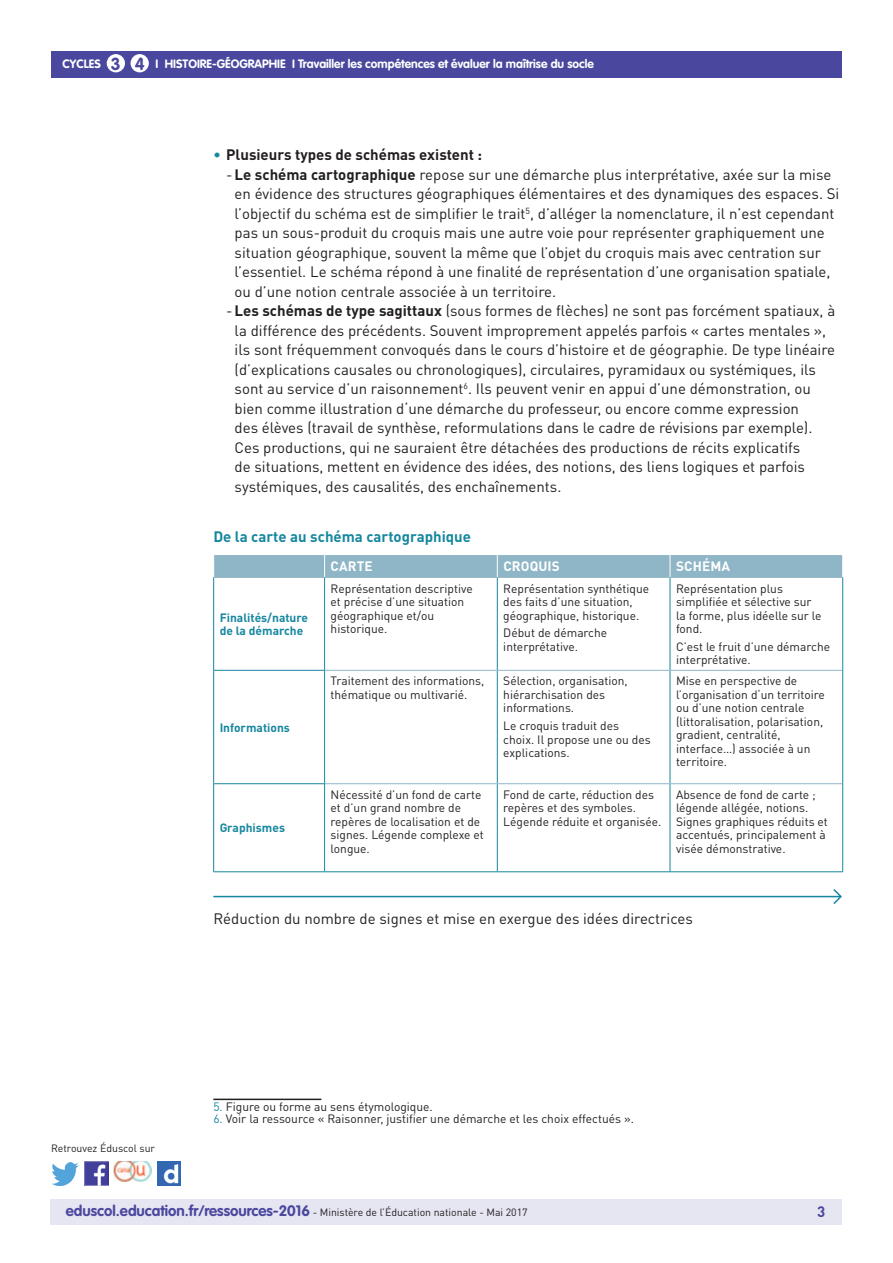
<style>
.page{position:relative;width:893px;height:1263px;background:#fff}
.page>*{position:absolute;margin:0;border:0;box-sizing:border-box;transform-origin:0 0}
.t1{font:700 17.25px "VAG Rounded Std";color:#4a489e}
.t2{font:15px "DIN Pro";color:#231f20}
.t3{font:700 15px "DIN Pro";color:#231f20}
.t4{font:700 15px "DIN Pro";color:#16879f}
.t5{font:700 15px "DIN Pro";color:#4a489e}
.t6{font:700 13.5px "DIN Pro";letter-spacing:.01em;color:#fff}
.t7{font:12px/13.5px "DIN Pro";color:#231f20}
.t8{font:700 12px "VAG Rounded Std";color:#fff}
.t9{font:700 12px/13.5px "DIN Pro";color:#16879f}
.t10{font:10.5px "DIN Pro";color:#231f20}
.s1{color:#16879f}
.s2{font-weight:700}
.s3{font-family:"VAG Rounded Std";font-weight:700;font-size:15px;color:#4a489e}
</style>
<div class="page">
<div style="left:50px;top:1199px;width:791px;height:26px;background:#e6e5f2"></div>
<div style="left:51px;top:51px;width:791px;height:27px;background:#4a489e"></div>
<div style="left:107px;top:54px;width:18px;height:18px;background:#fff;border-radius:50%"></div>
<div style="left:131px;top:54px;width:18px;height:18px;background:#fff;border-radius:50%"></div>
<img style="left:85px;top:1162px;width:23px;height:23px">
<img style="left:51px;top:1163px;width:28px;height:22px">
<img style="left:158px;top:1162px;width:22px;height:23px">
<img style="left:114px;top:1162px;width:38px;height:19px">
<hr style="left:497px;top:578px;width:1px;height:92px;background:#16879f">
<hr style="left:670px;top:578px;width:1px;height:92px;background:#16879f">
<hr style="left:497px;top:671px;width:1px;height:112px;background:#16879f">
<hr style="left:670px;top:671px;width:1px;height:112px;background:#16879f">
<hr style="left:497px;top:784px;width:1px;height:87px;background:#16879f">
<hr style="left:670px;top:784px;width:1px;height:87px;background:#16879f">
<hr style="left:325px;top:670px;width:172px;height:1px;background:#8fb6c6">
<hr style="left:497px;top:670px;width:173px;height:1px;background:#8fb6c6">
<hr style="left:670px;top:670px;width:172px;height:1px;background:#8fb6c6">
<hr style="left:325px;top:783px;width:172px;height:1px;background:#8fb6c6">
<hr style="left:497px;top:783px;width:173px;height:1px;background:#8fb6c6">
<hr style="left:670px;top:783px;width:172px;height:1px;background:#8fb6c6">
<div style="left:213px;top:555px;width:630px;height:22px;background:#8fb6c6"></div>
<hr style="left:325px;top:577px;width:172px;height:1px;background:#8fb6c6">
<hr style="left:497px;top:577px;width:173px;height:1px;background:#8fb6c6">
<hr style="left:670px;top:577px;width:173px;height:1px;background:#8fb6c6">
<hr style="left:842px;top:578px;width:1px;height:92px;background:#16879f">
<hr style="left:842px;top:670px;width:1px;height:114px;background:#16879f">
<hr style="left:842px;top:784px;width:1px;height:87px;background:#16879f">
<hr style="left:325px;top:871px;width:172px;height:1px;background:#16879f">
<hr style="left:497px;top:871px;width:173px;height:1px;background:#16879f">
<hr style="left:670px;top:871px;width:173px;height:1px;background:#16879f">
<hr style="left:213px;top:577px;width:112px;height:1px;background:#8fb6c6">
<hr style="left:213px;top:578px;width:1px;height:92px;background:#16879f">
<hr style="left:324px;top:578px;width:1px;height:92px;background:#16879f">
<hr style="left:213px;top:670px;width:112px;height:1px;background:#16879f">
<hr style="left:213px;top:671px;width:1px;height:112px;background:#16879f">
<hr style="left:324px;top:671px;width:1px;height:112px;background:#16879f">
<hr style="left:213px;top:783px;width:112px;height:1px;background:#16879f">
<hr style="left:213px;top:784px;width:1px;height:87px;background:#16879f">
<hr style="left:324px;top:784px;width:1px;height:87px;background:#16879f">
<hr style="left:213px;top:871px;width:112px;height:1px;background:#16879f">
<hr style="left:213px;top:1098px;width:108px;height:2px;background:#231f20">
<hr style="left:213px;top:896px;width:627px;height:1px;background:#16879f">
<svg style="left:832px;top:889px;width:10px;height:15px"></svg>
<p class="t8" style="left:63px;top:57px;width:40px">CYCLEs</p>
<p class="t8" style="left:156px;top:57px;width:120px">I Histoire-Géographie</p>
<p class="t1" style="left:111px;top:53px;width:35px">3 4</p>
<p class="t8" style="left:292px;top:57px;width:303px">I Travailler les compétences et évaluer la maîtrise du socle</p>
<p class="t3" style="left:213px;top:145px;width:270px"><span class="s1">•</span> Plusieurs types de schémas existent :</p>
<p class="t2" style="left:226px;top:165px;width:607px">-<span class="s2">Le schéma cartographique</span> repose sur une démarche plus interprétative, axée sur la mise</p>
<p class="t2" style="left:235px;top:184px;width:606px">en évidence des structures géographiques élémentaires et des dynamiques des espaces. Si</p>
<p class="t2" style="left:235px;top:204px;width:601px">l’objectif du schéma est de simplifier le trait<sup>5</sup>, d’alléger la nomenclature, il n’est cependant</p>
<p class="t2" style="left:235px;top:223px;width:592px">pas un sous-produit du croquis mais une autre voie pour représenter graphiquement une</p>
<p class="t2" style="left:235px;top:243px;width:588px">situation géographique, souvent la même que l’objet du croquis mais avec centration sur</p>
<p class="t2" style="left:235px;top:262px;width:597px">l’essentiel. Le schéma répond à une finalité de représentation d’une organisation spatiale,</p>
<p class="t2" style="left:235px;top:282px;width:323px">ou d’une notion centrale associée à un territoire.</p>
<p class="t2" style="left:226px;top:301px;width:611px">-<span class="s2">Les schémas de type sagittaux</span> (sous formes de flèches) ne sont pas forcément spatiaux, à</p>
<p class="t2" style="left:235px;top:321px;width:593px">la différence des précédents. Souvent improprement appelés parfois « cartes mentales »,</p>
<p class="t2" style="left:235px;top:340px;width:602px">ils sont fréquemment convoqués dans le cours d’histoire et de géographie. De type linéaire</p>
<p class="t2" style="left:235px;top:360px;width:583px">(d’explications causales ou chronologiques), circulaires, pyramidaux ou systémiques, ils</p>
<p class="t2" style="left:235px;top:379px;width:578px">sont au service d’un raisonnement<sup>6</sup>. Ils peuvent venir en appui d’une démonstration, ou</p>
<p class="t2" style="left:235px;top:399px;width:566px">bien comme illustration d‘une démarche du professeur, ou encore comme expression</p>
<p class="t2" style="left:235px;top:418px;width:579px">des élèves (travail de synthèse, reformulations dans le cadre de révisions par exemple).</p>
<p class="t2" style="left:235px;top:438px;width:567px">Ces productions, qui ne sauraient être détachées des productions de récits explicatifs</p>
<p class="t2" style="left:235px;top:457px;width:572px">de situations, mettent en évidence des idées, des notions, des liens logiques et parfois</p>
<p class="t2" style="left:235px;top:477px;width:328px">systémiques, des causalités, des enchaînements.</p>
<p class="t4" style="left:213px;top:526px;width:259px">De la carte au schéma cartographique</p>
<p class="t6" style="left:331px;top:558px;width:35px">Carte</p>
<p class="t6" style="left:503px;top:558px;width:58px">Croquis</p>
<p class="t6" style="left:676px;top:558px;width:56px">Schéma</p>
<p class="t9" style="left:220px;top:610px;width:90px">Finalités/nature de la démarche</p>
<p class="t9" style="left:220px;top:720px;width:72px">I nformations</p>
<p class="t9" style="left:220px;top:821px;width:67px">Graphismes</p>
<p class="t7" style="left:331px;top:581px;width:144px">Représentation descriptive et précise d’une situation géographique et/ou historique.</p>
<p class="t7" style="left:503px;top:581px;width:147px">Représentation synthétique des faits d’une situation, géographique, historique.</p>
<p class="t7" style="left:503px;top:626px;width:105px">Début de démarche interprétative.</p>
<p class="t7" style="left:331px;top:674px;width:155px">Traitement des informations, thématique ou multivarié.</p>
<p class="t7" style="left:503px;top:674px;width:126px">Sélection, organisation, hiérarchisation des informations.</p>
<p class="t7" style="left:503px;top:719px;width:149px">Le croquis traduit des choix. Il propose une ou des explications.</p>
<p class="t7" style="left:676px;top:581px;width:147px">Représentation plus simplifiée et sélective sur la forme, plus idéelle sur le fond.</p>
<p class="t7" style="left:676px;top:639px;width:156px">C’est le fruit d’une démarche interprétative.</p>
<p class="t7" style="left:676px;top:674px;width:150px">Mise en perspective de l’organisation d‘un territoire ou d’une notion centrale (littoralisation, polarisation, gradient, centralité, interface…) associée à un territoire.</p>
<p class="t7" style="left:331px;top:787px;width:155px">Nécessité d’un fond de carte et d’un grand nombre de repères de localisation et de signes. Légende complexe et longue.</p>
<p class="t7" style="left:503px;top:787px;width:160px">Fond de carte, réduction des repères et des symboles.<br>Légende réduite et organisée.</p>
<p class="t7" style="left:676px;top:787px;width:153px">Absence de fond de carte ; légende allégée, notions.<br>Signes graphiques réduits et accentués, principalement à visée démonstrative.</p>
<p class="t2" style="left:213px;top:909px;width:481px">Réduction du nombre de signes et mise en exergue des idées directrices</p>
<p class="t10" style="left:51px;top:1141px;width:106px">Retrouvez Éduscol sur</p>
<p class="t7" style="left:213px;top:1100px;width:221px"><span class="s1">5.</span> Figure ou forme au sens étymologique.</p>
<p class="t7" style="left:213px;top:1112px;width:422px"><span class="s1">6.</span> Voir la ressource « Raisonner, justifier une démarche et les choix effectués ».</p>
<p class="t10" style="left:66px;top:1205px;width:463px"><span class="s3">eduscol.education.fr/ressources-2016</span> - Ministère de l’Éducation nationale - Mai 2017</p>
<p class="t5" style="left:817px;top:1201px;width:10px">3</p>
</div>
